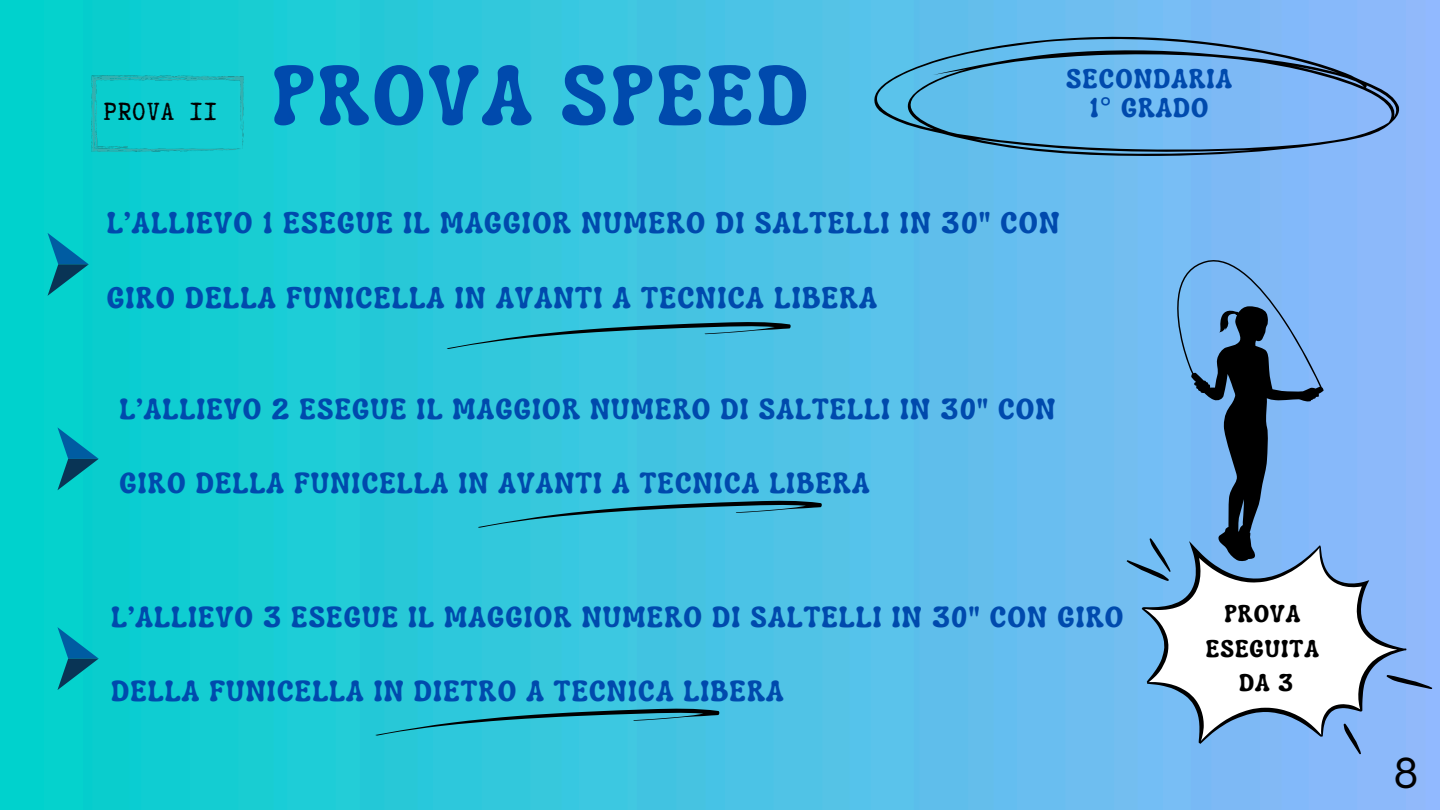
<style>
.page{position:relative;width:1440px;height:810px;background:#fff}
.page>*{position:absolute;margin:0;border:0;box-sizing:border-box;transform-origin:0 0}
.t1{font:700 84.3px "Luckybones";letter-spacing:.04em;color:#004aad}
.t2{font:39.6px "Open Sauce One";color:#000}
.t3{font:700 30.3px "Luckybones";letter-spacing:.04em;color:#004aad}
.t4{font:700 29.5px "Luckybones";letter-spacing:.04em;color:#004aad}
.t5{font:29.5px "Truetypewriter Polygl OTT";letter-spacing:.04em;color:#000}
.t6{font:700 27.4px "Luckybones";letter-spacing:.04em;color:#004aad}
.t7{font:700 24.6px "Luckybones";letter-spacing:.04em;color:#000}
.s1{font-family:"Noto Sans";font-weight:400}
</style>
<div class="page">
<img style="left:0;top:0;width:1440px;height:810px">
<svg style="left:48px;top:233px;width:41px;height:63px;background:#049eae"></svg>
<svg style="left:57px;top:427px;width:42px;height:63px;background:#059eaf"></svg>
<svg style="left:57px;top:627px;width:42px;height:63px;background:#059eaf"></svg>
<img style="left:86px;top:71px;width:162px;height:85px">
<svg style="left:1142px;top:541px;width:264px;height:203px"></svg>
<svg style="left:1387px;top:675px;width:45px;height:14px"></svg>
<svg style="left:1344px;top:724px;width:17px;height:30px"></svg>
<svg style="left:446px;top:321px;width:345px;height:28px;background:#35aec5"></svg>
<svg style="left:477px;top:500px;width:345px;height:28px;background:#38adc6"></svg>
<svg style="left:375px;top:708px;width:345px;height:28px;background:#2fafc3"></svg>
<svg style="left:844px;top:35px;width:565px;height:121px;background:#69aee0"></svg>
<svg style="left:1127px;top:259px;width:197px;height:322px;background:#689bcb"></svg>
<p class="t1" style="left:272px;top:41px;width:538px">PROVA SPEED</p>
<h2 class="t6" style="left:1066px;top:61px;width:167px">SECONDARIA</h2>
<h1 class="t5" style="left:104px;top:96px;width:115px">PROVA I1</h1>
<h2 class="t6" style="left:1090px;top:90px;width:120px">1<span class="s1">°</span> GRADO</h2>
<p class="t3" style="left:107px;top:203px;width:954px">L’ALLIEVO 1 ESEGUE IL MAGGIOR NUMERO DI SALTELLI IN 30" CON</p>
<p class="t3" style="left:107px;top:278px;width:772px">GIRO DELLA FUNICELLA IN AVANTI A TECNICA LIBERA</p>
<h3 class="t4" style="left:119px;top:390px;width:938px">L’ALLIEVO 2 ESEGUE IL MAGGIOR NUMERO DI SALTELLI IN 30" CON</h3>
<h3 class="t4" style="left:119px;top:464px;width:752px">GIRO DELLA FUNICELLA IN AVANTI A TECNICA LIBERA</h3>
<p class="t4" style="left:111px;top:598px;width:1014px">L’ALLIEVO 3 ESEGUE IL MAGGIOR NUMERO DI SALTELLI IN 30" CON GIRO</p>
<p class="t4" style="left:111px;top:672px;width:674px">DELLA FUNICELLA IN DIETRO A TECNICA LIBERA</p>
<h2 class="t7" style="left:1224px;top:598px;width:77px">PROVA</h2>
<p class="t7" style="left:1206px;top:632px;width:114px">ESEGUITA</p>
<h2 class="t7" style="left:1239px;top:667px;width:56px">DA 3</h2>
<p class="t2" style="left:1393px;top:749px;width:27px">8</p>
</div>
